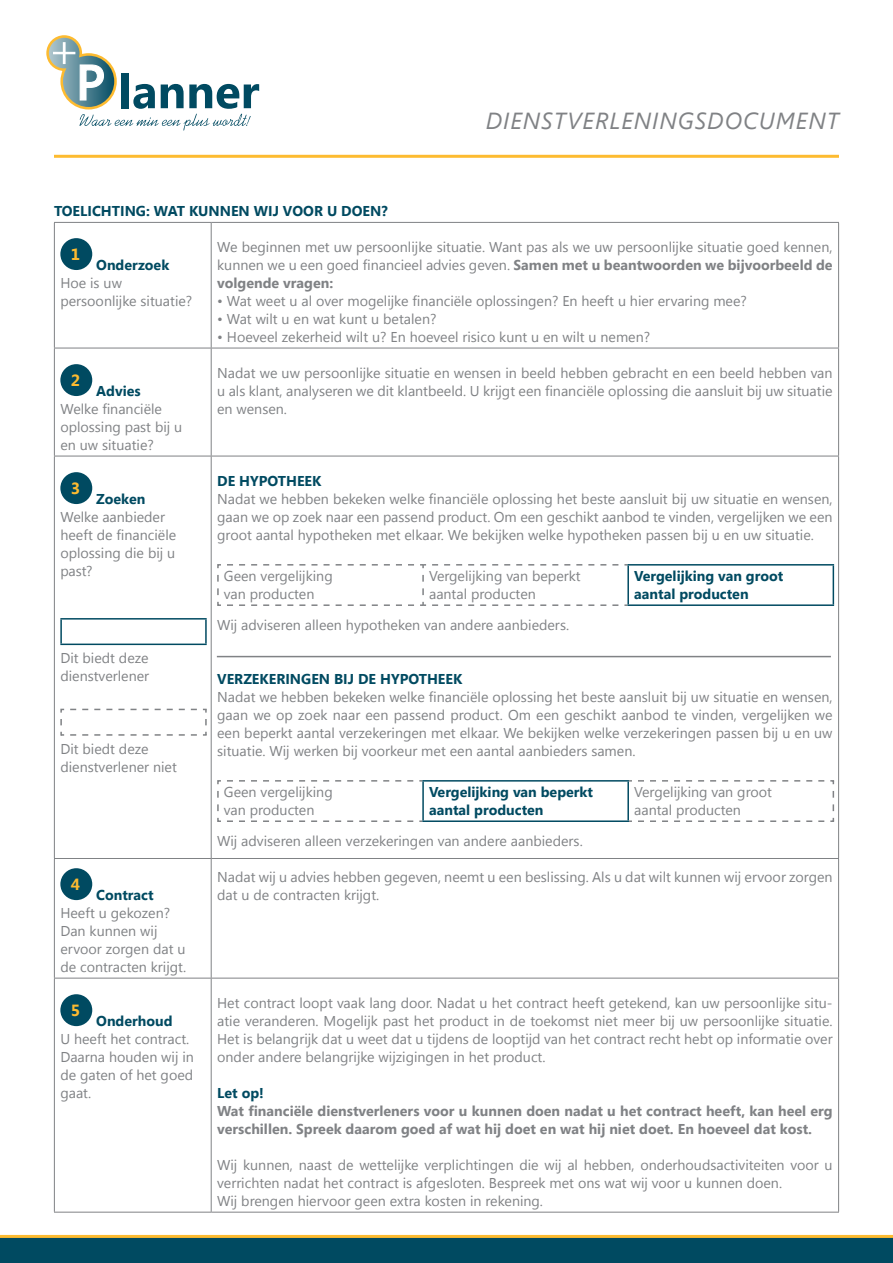
<style>
.page{position:relative;width:893px;height:1263px;background:#fff}
.page>*{position:absolute;margin:0;border:0;box-sizing:border-box;transform-origin:0 0}
.t1{font:italic 23.25px "Segoe UI";letter-spacing:.04em;color:#808285}
.t2{font:700 16.2px "Segoe UI";color:#fdbb30}
.t3{font:14.25px/18px "Segoe UI";color:#808285}
.t4{font:700 14.25px/18px "Segoe UI";color:#004a61}
.t5{font:700 14.25px/18px "Segoe UI";color:#808285}
.s1{font-weight:700}
</style>
<div class="page">
<svg style="left:46px;top:35px;width:213px;height:96px"></svg>
<hr style="left:54px;top:155px;width:785px;height:3px;background:#fdbb30">
<svg style="left:0;top:1235px;width:893px;height:28px;background:#1a555b"></svg>
<hr style="left:54px;top:222px;width:157px;height:1px;background:#808285">
<hr style="left:54px;top:223px;width:1px;height:125px;background:#808285">
<hr style="left:211px;top:222px;width:628px;height:1px;background:#808285">
<hr style="left:211px;top:223px;width:1px;height:125px;background:#808285">
<hr style="left:838px;top:223px;width:1px;height:125px;background:#808285">
<hr style="left:54px;top:348px;width:157px;height:1px;background:#808285">
<hr style="left:54px;top:348px;width:1px;height:108px;background:#808285">
<hr style="left:211px;top:348px;width:628px;height:1px;background:#808285">
<hr style="left:211px;top:348px;width:1px;height:108px;background:#808285">
<hr style="left:838px;top:348px;width:1px;height:108px;background:#808285">
<hr style="left:54px;top:456px;width:157px;height:1px;background:#808285">
<hr style="left:54px;top:456px;width:1px;height:402px;background:#808285">
<hr style="left:211px;top:456px;width:628px;height:1px;background:#808285">
<hr style="left:211px;top:456px;width:1px;height:402px;background:#808285">
<hr style="left:838px;top:456px;width:1px;height:402px;background:#808285">
<hr style="left:54px;top:858px;width:157px;height:1px;background:#808285">
<hr style="left:54px;top:859px;width:1px;height:119px;background:#808285">
<hr style="left:211px;top:858px;width:628px;height:1px;background:#808285">
<hr style="left:211px;top:859px;width:1px;height:119px;background:#808285">
<hr style="left:838px;top:859px;width:1px;height:119px;background:#808285">
<hr style="left:54px;top:978px;width:157px;height:1px;background:#808285">
<hr style="left:54px;top:978px;width:1px;height:234px;background:#808285">
<hr style="left:211px;top:978px;width:628px;height:1px;background:#808285">
<hr style="left:211px;top:978px;width:1px;height:234px;background:#808285">
<hr style="left:838px;top:978px;width:1px;height:234px;background:#808285">
<hr style="left:54px;top:1212px;width:157px;height:1px;background:#808285">
<hr style="left:211px;top:1212px;width:628px;height:1px;background:#808285">
<div style="left:60px;top:238px;width:32px;height:32px;background:#004a61;border-radius:50%"></div>
<div style="left:60px;top:364px;width:32px;height:32px;background:#004a61;border-radius:50%"></div>
<div style="left:60px;top:472px;width:32px;height:32px;background:#004a61;border-radius:50%"></div>
<hr style="left:60px;top:618px;width:147px;height:2px;background:#004a61">
<hr style="left:60px;top:620px;width:2px;height:24px;background:#004a61">
<hr style="left:205px;top:620px;width:2px;height:24px;background:#004a61">
<hr style="left:60px;top:644px;width:147px;height:1px;background:#004a61">
<svg style="left:60px;top:708px;width:147px;height:28px"></svg>
<svg style="left:432px;top:564px;width:195px;height:2px"></svg>
<svg style="left:217px;top:564px;width:209px;height:42px"></svg>
<svg style="left:432px;top:604px;width:195px;height:2px"></svg>
<hr style="left:627px;top:564px;width:207px;height:2px;background:#004a61">
<hr style="left:627px;top:566px;width:2px;height:38px;background:#004a61">
<hr style="left:833px;top:566px;width:1px;height:38px;background:#004a61">
<hr style="left:627px;top:604px;width:207px;height:2px;background:#004a61">
<svg style="left:629px;top:780px;width:206px;height:31px"></svg>
<svg style="left:217px;top:780px;width:205px;height:42px"></svg>
<svg style="left:629px;top:818px;width:206px;height:4px"></svg>
<hr style="left:422px;top:780px;width:207px;height:2px;background:#004a61">
<hr style="left:422px;top:782px;width:2px;height:38px;background:#004a61">
<hr style="left:627px;top:782px;width:2px;height:38px;background:#004a61">
<hr style="left:422px;top:820px;width:207px;height:2px;background:#004a61">
<div style="left:60px;top:868px;width:32px;height:32px;background:#004a61;border-radius:50%"></div>
<div style="left:60px;top:994px;width:32px;height:32px;background:#004a61;border-radius:50%"></div>
<hr style="left:217px;top:656px;width:614px;height:1px;background:#808285">
<h1 class="t1" style="left:486px;top:105px;width:355px">DIENSTVERLENINGSDOCUMENT</h1>
<p class="t4" style="left:54px;top:201px;width:335px">TOELICHTING: WAT KUNNEN WIJ VOOR U DOEN?</p>
<p class="t2" style="left:71px;top:242px;width:11px">1</p>
<p class="t4" style="left:96px;top:255px;width:75px">Onderzoek</p>
<p class="t3" style="left:60px;top:273px;width:133px">Hoe is uw persoonlijke situatie?</p>
<p class="t3" style="left:217px;top:237px;width:617px;text-align:justify">We beginnen met uw persoonlijke situatie. Want pas als we uw persoonlijke situatie goed kennen, kunnen we u een goed financieel advies geven. <span class="s1">Samen met u beantwoorden we bijvoorbeeld de volgende vragen:</span></p>
<p class="t3" style="left:217px;top:291px;width:531px">• Wat weet u al over mogelijke financiële oplossingen? En heeft u hier ervaring mee?</p>
<p class="t3" style="left:217px;top:309px;width:221px">• Wat wilt u en wat kunt u betalen?</p>
<p class="t3" style="left:217px;top:327px;width:434px">• Hoeveel zekerheid wilt u? En hoeveel risico kunt u en wilt u nemen?</p>
<p class="t2" style="left:71px;top:368px;width:11px">2</p>
<p class="t4" style="left:96px;top:381px;width:46px">Advies</p>
<p class="t3" style="left:60px;top:399px;width:123px">Welke financiële oplossing past bij u en uw situatie?</p>
<p class="t2" style="left:71px;top:476px;width:11px">3</p>
<p class="t4" style="left:96px;top:489px;width:51px">Zoeken</p>
<p class="t3" style="left:60px;top:507px;width:117px">Welke aanbieder heeft de financiële oplossing die bij u past?</p>
<p class="t3" style="left:60px;top:648px;width:90px">Dit biedt deze dienstverlener</p>
<p class="t3" style="left:60px;top:739px;width:118px">Dit biedt deze dienstverlener niet</p>
<p class="t2" style="left:71px;top:872px;width:11px">4</p>
<p class="t4" style="left:96px;top:885px;width:59px">Contract</p>
<p class="t3" style="left:60px;top:903px;width:127px">Heeft u gekozen?<br>Dan kunnen wij ervoor zorgen dat u de contracten krijgt.</p>
<p class="t2" style="left:71px;top:998px;width:11px">5</p>
<p class="t4" style="left:96px;top:1011px;width:78px">Onderhoud</p>
<p class="t3" style="left:60px;top:1029px;width:135px">U heeft het contract.<br>Daarna houden wij in de gaten of het goed gaat.</p>
<p class="t3" style="left:217px;top:363px;width:617px;text-align:justify">Nadat we uw persoonlijke situatie en wensen in beeld hebben gebracht en een beeld hebben van u als klant, analyseren we dit klantbeeld. U krijgt een financiële oplossing die aansluit bij uw situatie en wensen.</p>
<p class="t4" style="left:217px;top:471px;width:106px">DE HYPOTHEEK</p>
<p class="t3" style="left:217px;top:489px;width:617px;text-align:justify">Nadat we hebben bekeken welke financiële oplossing het beste aansluit bij uw situatie en wensen, gaan we op zoek naar een passend product. Om een geschikt aanbod te vinden, vergelijken we een groot aantal hypotheken met elkaar. We bekijken welke hypotheken passen bij u en uw situatie.</p>
<p class="t3" style="left:224px;top:566px;width:110px">Geen vergelijking van producten</p>
<p class="t3" style="left:429px;top:566px;width:153px">Vergelijking van beperkt aantal producten</p>
<p class="t4" style="left:634px;top:567px;width:151px">Vergelijking van groot aantal producten</p>
<p class="t3" style="left:217px;top:615px;width:353px">Wij adviseren alleen hypotheken van andere aanbieders.</p>
<p class="t4" style="left:217px;top:669px;width:247px">VERZEKERINGEN BIJ DE HYPOTHEEK</p>
<p class="t3" style="left:217px;top:687px;width:617px;text-align:justify">Nadat we hebben bekeken welke financiële oplossing het beste aansluit bij uw situatie en wensen, gaan we op zoek naar een passend product. Om een geschikt aanbod te vinden, vergelijken we een beperkt aantal verzekeringen met elkaar. We bekijken welke verzekeringen passen bij u en uw situatie. Wij werken bij voorkeur met een aantal aanbieders samen.</p>
<p class="t3" style="left:224px;top:782px;width:110px">Geen vergelijking van producten</p>
<p class="t4" style="left:429px;top:783px;width:165px">Vergelijking van beperkt aantal producten</p>
<p class="t3" style="left:634px;top:782px;width:139px">Vergelijking van groot aantal producten</p>
<p class="t3" style="left:217px;top:831px;width:367px">Wij adviseren alleen verzekeringen van andere aanbieders.</p>
<p class="t3" style="left:217px;top:867px;width:617px">Nadat wij u advies hebben gegeven, neemt u een beslissing. Als u dat wilt kunnen wij ervoor zorgen dat u de contracten krijgt.</p>
<p class="t3" style="left:217px;top:993px;width:617px;text-align:justify">Het contract loopt vaak lang door. Nadat u het contract heeft getekend, kan uw persoonlijke situ&shy;atie veranderen. Mogelijk past het product in de toekomst niet meer bij uw persoonlijke situatie.<br>Het is belangrijk dat u weet dat u tijdens de looptijd van het contract recht hebt op informatie over onder andere belangrijke wijzigingen in het product.</p>
<p class="t4" style="left:217px;top:1083px;width:48px">Let op!</p>
<p class="t5" style="left:217px;top:1101px;width:617px">Wat financiële dienstverleners voor u kunnen doen nadat u het contract heeft, kan heel erg verschillen. Spreek daarom goed af wat hij doet en wat hij niet doet. En hoeveel dat kost.</p>
<p class="t3" style="left:217px;top:1155px;width:617px">Wij kunnen, naast de wettelijke verplichtingen die wij al hebben, onderhoudsactiviteiten voor u verrichten nadat het contract is afgesloten. Bespreek met ons wat wij voor u kunnen doen.<br>Wij brengen hiervoor geen extra kosten in rekening.</p>
</div>
